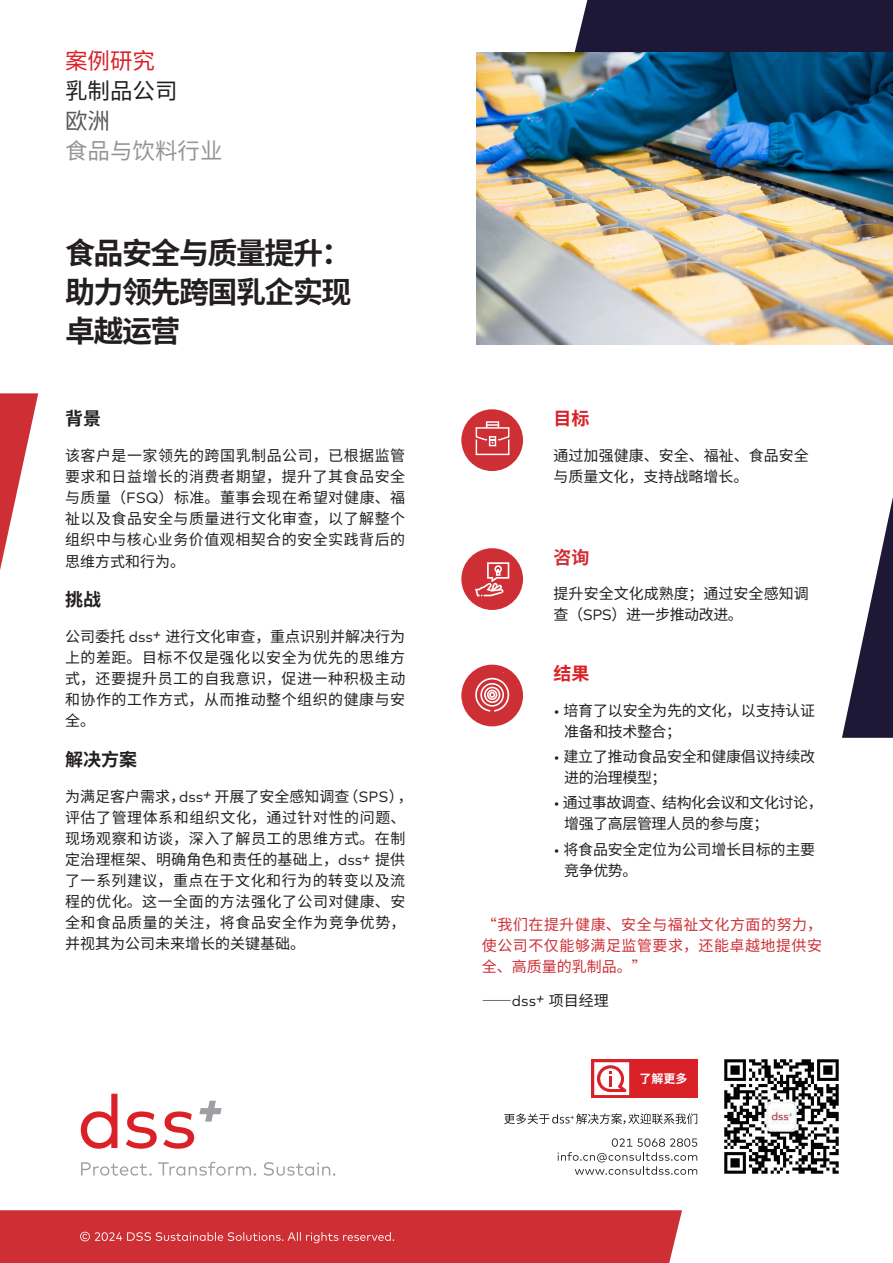
<style>
.page{position:relative;width:893px;height:1263px;background:#fff}
.page>*{position:absolute;margin:0;border:0;box-sizing:border-box;transform-origin:0 0}
.t1{font:700 30px "Noto Sans Hans";letter-spacing:-.05em;color:#231f20}
.t2{font:22.5px "Noto Sans Hans";color:#939598}
.t3{font:22.5px "Noto Sans Hans";color:#231f20}
.t4{font:22.5px "Noto Sans Hans";color:#da2128}
.t5{font:22.5px "Noto Sans Hans";color:#57585a}
.t6{font:700 18px "Noto Sans Hans";color:#231f20}
.t7{font:700 18px "Noto Sans Hans";color:#da2128}
.t8{font:700 18px "Noto Sans Hans";color:#ce2f35}
.t9{font:15px/21px "Noto Sans Hans";letter-spacing:.015em;color:#231f20;text-align:justify}
.t10{font:15px/21px "Noto Sans Hans";letter-spacing:.035em;color:#231f20}
.t11{font:15px/21px "Noto Sans Hans";letter-spacing:-.015em;color:#231f20}
.t12{font:15px/21px "Noto Sans Hans";letter-spacing:.035em;color:#ce2f35;text-align:justify}
.t13{font:15px/21px "Noto Sans Hans";letter-spacing:-.03em;color:#231f20}
.t14{font:700 12px "Noto Sans CJ Ksc";color:#fff}
.s1{font-family:"Mark"}
</style>
<div class="page">
<div style="left:574px;top:0;width:319px;height:53px;background:#1e1837"></div>
<svg style="left:0;top:393px;width:38px;height:177px"></svg>
<svg style="left:558px;top:1138px;width:139px;height:37px"></svg>
<img style="left:724px;top:1059px;width:115px;height:115px">
<svg style="left:504px;top:1113px;width:193px;height:11px"></svg>
<div style="left:591px;top:1059px;width:107px;height:39px;background:#da2128"></div>
<svg style="left:594px;top:1062px;width:36px;height:34px"></svg>
<svg style="left:842px;top:497px;width:51px;height:241px"></svg>
<svg style="left:81px;top:1162px;width:71px;height:14px"></svg>
<svg style="left:158px;top:1162px;width:98px;height:14px"></svg>
<svg style="left:264px;top:1162px;width:71px;height:14px"></svg>
<svg style="left:81px;top:1094px;width:36px;height:55px"></svg>
<svg style="left:126px;top:1111px;width:31px;height:38px"></svg>
<svg style="left:163px;top:1101px;width:59px;height:48px"></svg>
<div style="left:0;top:1210px;width:682px;height:53px;background:#ce2f35"></div>
<div style="left:461px;top:548px;width:62px;height:62px;background:#ce2f35;border-radius:50%"></div>
<svg style="left:475px;top:562px;width:34px;height:34px"></svg>
<div style="left:461px;top:409px;width:62px;height:62px;background:#ce2f35;border-radius:50%"></div>
<svg style="left:476px;top:421px;width:33px;height:34px"></svg>
<div style="left:461px;top:665px;width:62px;height:61px;background:#ce2f35;border-radius:50%"></div>
<svg style="left:475px;top:672px;width:34px;height:40px"></svg>
<img style="left:476px;top:53px;width:417px;height:291px">
<p class="t4" style="left:65px;top:48px;width:92px">案例研究</p>
<p class="t3" style="left:65px;top:78px;width:114px">乳制品公司</p>
<p class="t5" style="left:65px;top:108px;width:46px">欧洲</p>
<p class="t2" style="left:65px;top:138px;width:159px">食品与饮料行业</p>
<p class="t1" style="left:65px;top:236px;width:288px">食品安全与质量提升：</p>
<p class="t1" style="left:65px;top:275px;width:288px">助力领先跨国乳企实现</p>
<p class="t1" style="left:65px;top:314px;width:117px">卓越运营</p>
<p class="t6" style="left:65px;top:408px;width:38px">背景</p>
<p class="t9" style="left:65px;top:445px;width:342px">该客户是一家领先的跨国乳制品公司，已根据监管要求和日益增长的消费者期望，提升了其食品安全与质量（<span class="s1">FSQ</span>）标准。董事会现在希望对健康、福祉以及食品安全与质量进行文化审查，以了解整个组织中与核心业务价值观相契合的安全实践背后的</p>
<p class="t9" style="left:65px;top:551px;width:122px">思维方式和行为。</p>
<p class="t6" style="left:65px;top:589px;width:38px">挑战</p>
<p class="t9" style="left:65px;top:626px;width:342px">公司委托 <span class="s1">dss</span><sup>+</sup>进行文化审查，重点识别并解决行为上的差距。目标不仅是强化以安全为优先的思维方式，还要提升员工的自我意识，促进一种积极主动和协作的工作方式，从而推动整个组织的健康与安全。</p>
<p class="t6" style="left:65px;top:749px;width:74px">解决方案</p>
<p class="t10" style="left:65px;top:786px;width:349px">为满足客户需求，<span class="s1">dss</span><sup>+</sup>开展了安全感知调查（<span class="s1">SPS</span>），评估了管理体系和组织文化，通过针对性的问题、现场观察和访谈，深入了解员工的思维方式。在制定治理框架、明确角色和责任的基础上，<span class="s1">dss</span><sup>+</sup>提供了一系列建议，重点在于文化和行为的转变以及流程的优化。这一全面的方法强化了公司对健康、安全和食品质量的关注，将食品安全作为竞争优势，并视其为公司未来增长的关键基础。</p>
<p class="t7" style="left:554px;top:408px;width:37px">目标</p>
<p class="t9" style="left:554px;top:445px;width:257px">通过加强健康、安全、福祉、食品安全与质量文化，支持战略增长。</p>
<p class="t8" style="left:554px;top:547px;width:37px">咨询</p>
<p class="t9" style="left:554px;top:584px;width:257px">提升安全文化成熟度；通过安全感知调查（<span class="s1">SPS</span>）进一步推动改进。</p>
<p class="t7" style="left:554px;top:664px;width:37px">结果</p>
<p class="t11" style="left:564px;top:700px;width:252px;text-indent:-11px"><span class="s1">•</span> 培育了以安全为先的文化，以支持认证准备和技术整合；</p>
<p class="t11" style="left:564px;top:746px;width:252px;text-indent:-11px"><span class="s1">•</span> 建立了推动食品安全和健康倡议持续改进的治理模型；</p>
<p class="t13" style="left:564px;top:793px;width:260px;text-indent:-11px"><span class="s1">•</span> 通过事故调查、结构化会议和文化讨论，增强了高层管理人员的参与度；</p>
<p class="t11" style="left:564px;top:839px;width:252px;text-indent:-11px"><span class="s1">•</span> 将食品安全定位为公司增长目标的主要竞争优势。</p>
<p class="t12" style="left:482px;top:915px;width:342px">“我们在提升健康、安全与福祉文化方面的努力，使公司不仅能够满足监管要求，还能卓越地提供安全、高质量的乳制品。”</p>
<p class="t9" style="left:482px;top:990px;width:128px">――<span class="s1">dss</span><sup>+</sup>项目经理</p>
<p class="t14" style="left:639px;top:1072px;width:49px">了解更多</p>
</div>
